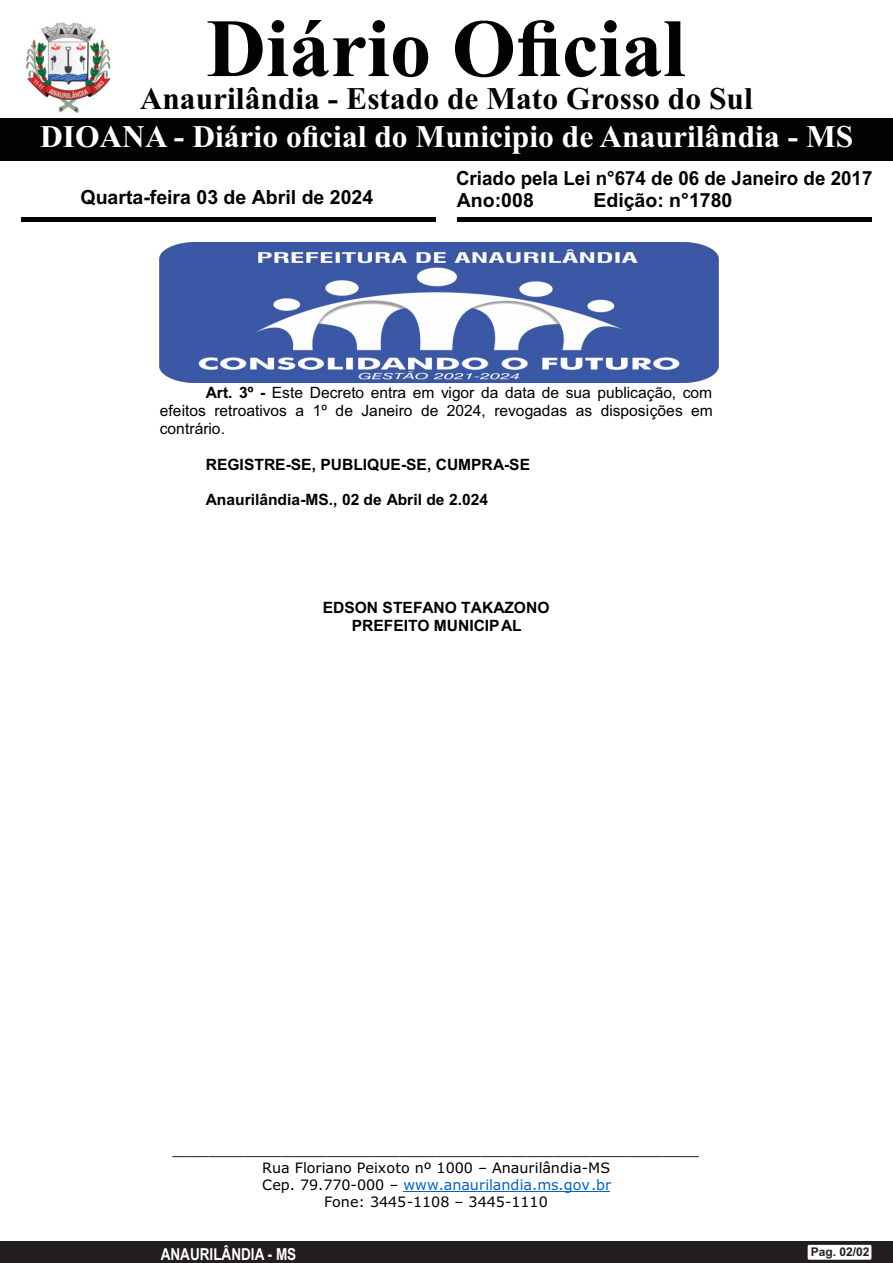
<style>
.page{position:relative;width:893px;height:1263px;background:#fff}
.page>*{position:absolute;margin:0;border:0;box-sizing:border-box;transform-origin:0 0}
.t1{font:700 82.5px "Times New Roman";color:#020304}
.t2{font:700 31.5px "Times New Roman";color:#fff}
.t3{font:700 31.5px "Times New Roman";color:#020304}
.t4{font:700 19.5px "Arial";color:#020304}
.t5{font:700 19.5px "Arial";color:#020304;scale:.96 1}
.t6{font:700 16.5px "Arial Narrow";color:#fff}
.t7{font:15.6px/18px "Arial";color:#000;text-align:justify}
.t8{font:700 15.6px/18px "Arial";color:#000;text-align:center}
.t9{font:14.4px/17.4px "Verdana";color:#000;text-align:center}
.t10{font:700 12px "Arial";color:#231f20}
.s1{font-weight:700}
.s2{color:#0563c1}
</style>
<div class="page">
<hr style="left:403px;top:1191px;width:207px;height:1px;background:#0563c1">
<img style="left:160px;top:243px;width:558px;height:139px">
<div style="left:0;top:1241px;width:893px;height:22px;background:#231f20"></div>
<div style="left:808px;top:1245px;width:63px;height:15px;background:#fff;border-radius:2px"></div>
<div style="left:0;top:118px;width:893px;height:43px;background:#020304"></div>
<hr style="left:21px;top:218px;width:415px;height:4px;background:#020304">
<hr style="left:457px;top:218px;width:415px;height:4px;background:#020304">
<img style="left:26px;top:23px;width:85px;height:90px">
<h1 class="t1" style="left:206px;top:20px;width:481px">Diário Oficial</h1>
<h2 class="t3" style="left:140px;top:87px;width:615px">Anaurilândia - Estado de Mato Grosso do Sul</h2>
<h2 class="t2" style="left:40px;top:126px;width:815px">DIOANA - Diário oficial do Municipio de Anaurilândia - MS</h2>
<h3 class="t5" style="left:456px;top:171px;width:435px">Criado pela Lei n°674 de 06 de Janeiro de 2017</h3>
<h3 class="t4" style="left:80px;top:189px;width:294px">Quarta-feira 03 de Abril de 2024</h3>
<h3 class="t4" style="left:457px;top:193px;width:78px">Ano:008</h3>
<h3 class="t4" style="left:593px;top:193px;width:140px">Edição: n°1780</h3>
<p class="t7" style="left:160px;top:385px;width:554px;text-indent:46px"><span class="s1">Art. 3º -</span> Este Decreto entra em vigor da data de sua publicação, com efeitos retroativos a 1º de Janeiro de 2024, revogadas as disposições em contrário.</p>
<p class="t8" style="left:206px;top:456px;width:326px">REGISTRE-SE, PUBLIQUE-SE, CUMPRA-SE</p>
<p class="t8" style="left:206px;top:492px;width:284px">Anaurilândia-MS., 02 de Abril de 2.024</p>
<p class="t8" style="left:323px;top:600px;width:228px">EDSON STEFANO TAKAZONO<br>PREFEITO MUNICIPAL</p>
<p class="t9" style="left:172px;top:1142px;width:528px">__________________________________________________________ Rua Floriano Peixoto nº 1000 – Anaurilândia-MS<br>Cep. 79.770-000 – <span class="s2">www.anaurilandia.ms.gov.br<br></span>Fone: 3445-1108 – 3445-1110</p>
<p class="t6" style="left:161px;top:1241px;width:137px">ANAURILÂNDIA - MS</p>
<p class="t10" style="left:811px;top:1248px;width:60px">Pag. 02/02</p>
</div>
